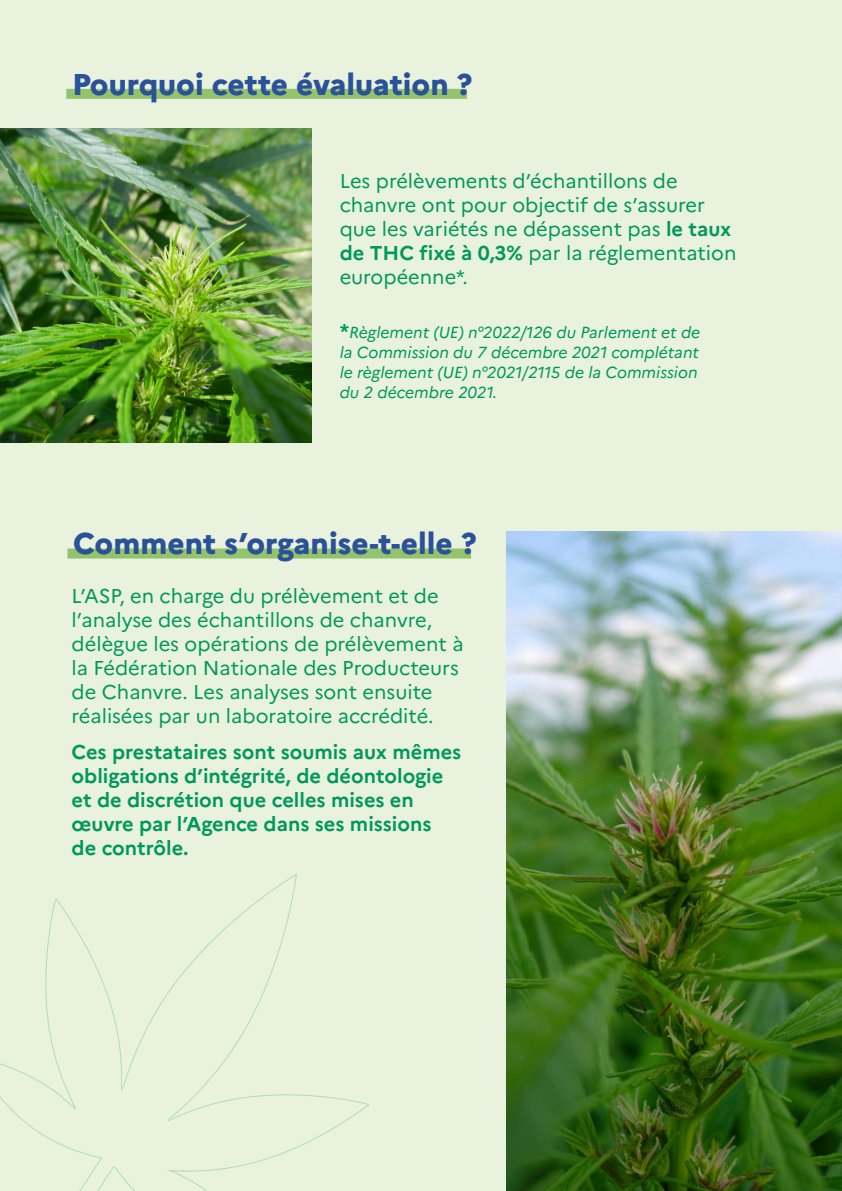
<style>
.page{position:relative;width:842px;height:1191px;background:#e9f2dd}
.page>*{position:absolute;margin:0;border:0;box-sizing:border-box;transform-origin:0 0}
.t1{font:800 30px "Marianne";color:#2a5199}
.t2{font:20px/24px "Marianne";color:#00985e}
.t3{font:700 20px/24px "Marianne";color:#00985e}
.t4{font:italic 16px/20px "Marianne";color:#00985e}
.s1{font-weight:700}
.s2{font-weight:700;font-style:normal;font-size:20px}
</style>
<div class="page">
<img style="left:0;top:129px;width:311px;height:313px">
<div style="left:66px;top:89px;width:401px;height:10px;background:#94c36d"></div>
<div style="left:67px;top:548px;width:404px;height:10px;background:#94c36d"></div>
<svg style="left:0;top:873px;width:370px;height:318px"></svg>
<img style="left:506px;top:531px;width:336px;height:660px">
<h1 class="t1" style="left:72px;top:66px;width:402px">Pourquoi cette évaluation ?</h1>
<p class="t2" style="left:340px;top:169px;width:398px">Les prélèvements d’échantillons de chanvre ont pour objectif de s’assurer que les variétés ne dépassent pas <span class="s1">le taux de THC fixé à 0,3%</span> par la réglementation européenne*.</p>
<p class="t4" style="left:340px;top:322px;width:362px"><span class="s2">*</span>Règlement (UE) n°2022/126 du Parlement et de la Commission du 7 décembre 2021 complétant le règlement (UE) n°2021/2115 de la Commission du 2 décembre 2021.</p>
<h1 class="t1" style="left:73px;top:525px;width:405px">Comment s’organise-t-elle ?</h1>
<p class="t2" style="left:72px;top:584px;width:393px">L’ASP, en charge du prélèvement et de l’analyse des échantillons de chanvre, délègue les opérations de prélèvement à la Fédération Nationale des Producteurs de Chanvre. Les analyses sont ensuite réalisées par un laboratoire accrédité.</p>
<p class="t3" style="left:72px;top:739px;width:391px">Ces prestataires sont soumis aux mêmes obligations d’intégrité, de déontologie et de discrétion que celles mises en œuvre par l’Agence dans ses missions<br>de contrôle.</p>
</div>
